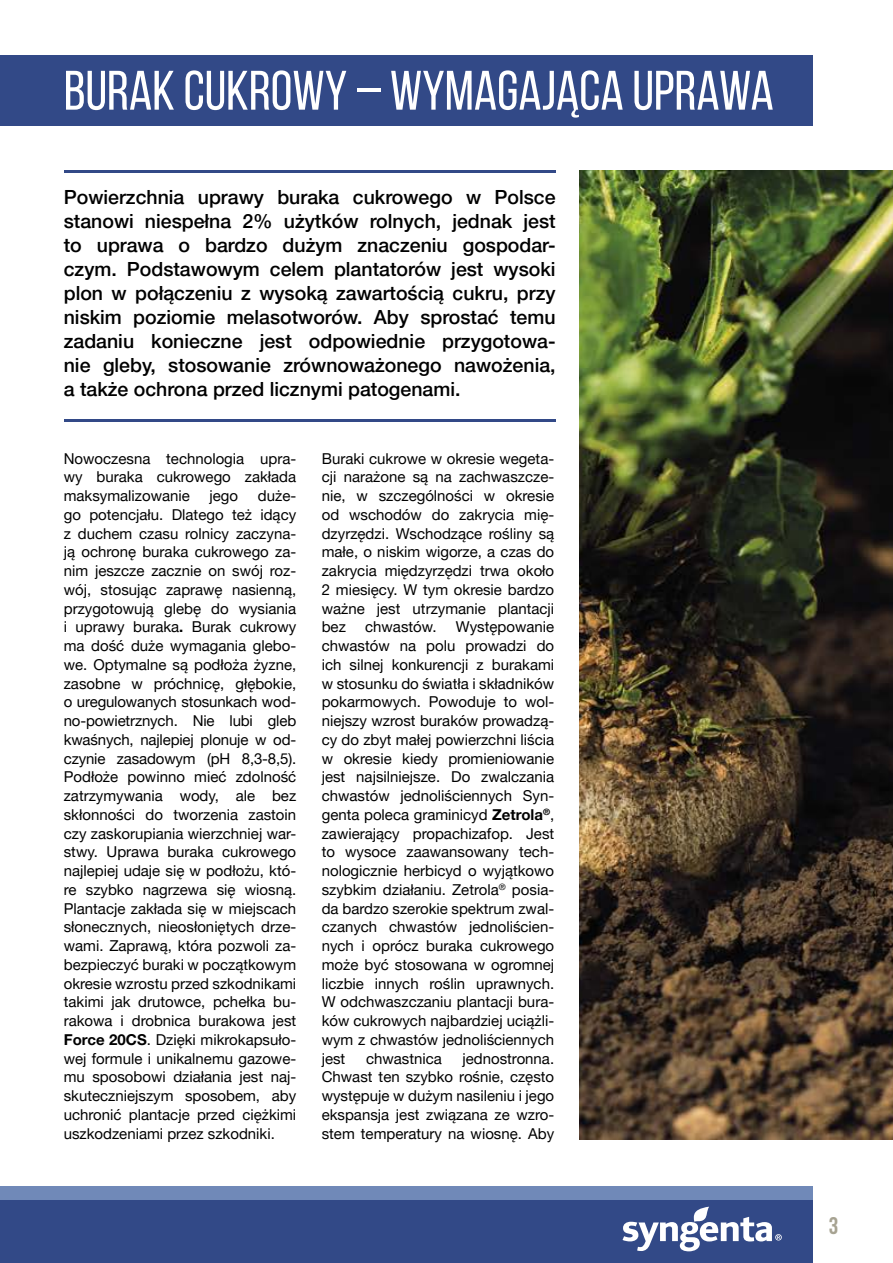
<style>
.page{position:relative;width:893px;height:1263px;background:#fff}
.page>*{position:absolute;margin:0;border:0;box-sizing:border-box;transform-origin:0 0}
.t1{font:55.5px "Bebas Neue";color:#fff}
.t2{font:700 24px "Bebas Neue";color:#a7a392}
.t3{font:500 19.5px/24px "Helvetica Neue LT Pro";color:#000;text-align:justify}
.t4{font:15px/18.8px "Helvetica Neue LT Pro";color:#000;text-align:justify}
.s1{font-weight:700}
</style>
<div class="page">
<div style="left:0;top:55px;width:812px;height:70px;background:#324987"></div>
<div style="left:0;top:1186px;width:812px;height:77px;background:#324987"></div>
<svg style="left:622px;top:1207px;width:160px;height:44px"></svg>
<div style="left:0;top:1186px;width:812px;height:13px;background:#7089b8"></div>
<hr style="left:64px;top:170px;width:492px;height:3px;background:#324987">
<hr style="left:64px;top:419px;width:492px;height:2px;background:#324987">
<img style="left:580px;top:170px;width:313px;height:970px">
<h1 class="t1" style="left:64px;top:60px;width:712px">BURAK CUKROWY – WYMAGAJĄCA UPRAWA</h1>
<p class="t3" style="left:64px;top:185px;width:493px">Powierzchnia uprawy buraka cukrowego w Polsce stanowi niespełna 2% użytków rolnych, jednak jest to uprawa o bardzo dużym znaczeniu gospodar&shy;czym. Podstawowym celem plantatorów jest wysoki plon w połączeniu z wysoką zawartością cukru, przy niskim poziomie melasotworów. Aby sprostać temu zadaniu konieczne jest odpowiednie przygotowa&shy;nie gleby, stosowanie zrównoważonego nawożenia, a także ochrona przed licznymi patogenami.</p>
<p class="t4" style="left:64px;top:448px;width:234px">Nowoczesna technologia upra&shy;wy buraka cukrowego zakłada maksymalizowanie</p>
<p class="t4" style="left:64px;top:486px;width:234px;text-indent:194px">duże&shy;go potencjału. Dlatego też idący z duchem czasu rolnicy zaczyna&shy;ją ochronę buraka cukrowego za&shy;nim jeszcze zacznie on swój roz&shy;wój, stosując zaprawę nasienną, przygotowują glebę do wysiania i uprawy buraka<span class="s1">.</span> Burak cukrowy ma dość duże wymagania glebo&shy;we. Optymalne są podłoża żyzne, zasobne w próchnicę, głębokie, o uregulowanych stosunkach wod&shy;no-powietrznych. Nie lubi gleb kwaśnych, najlepiej plonuje w od&shy;czynie zasadowym (pH 8,3-8,5).<br>Podłoże powinno mieć zdolność zatrzymywania wody, ale bez skłonności do tworzenia zastoin czy zaskorupiania wierzchniej war&shy;stwy. Uprawa buraka cukrowego najlepiej udaje się w podłożu, któ&shy;re szybko nagrzewa się wiosną.<br>Plantacje zakłada się w miejscach słonecznych, nieosłoniętych drze&shy;wami. Zaprawą, która pozwoli za&shy;bezpieczyć buraki w początkowym okresie wzrostu przed szkodnikami takimi jak drutowce, pchełka bu&shy;rakowa i drobnica burakowa jest <span class="s1">Force 20CS</span>. Dzięki mikrokapsuło&shy;wej formule i unikalnemu gazowe&shy;mu sposobowi działania jest naj&shy;skuteczniejszym sposobem, aby uchronić plantacje przed ciężkimi uszkodzeniami przez szkodniki.</p>
<p class="t4" style="left:210px;top:486px;width:30px">jego</p>
<p class="t4" style="left:322px;top:448px;width:234px">Buraki cukrowe w okresie wegeta&shy;cji narażone są na zachwaszcze&shy;nie, w szczególności w okresie od wschodów do zakrycia mię&shy;dzyrzędzi. Wschodzące rośliny są małe, o niskim wigorze, a czas do zakrycia międzyrzędzi trwa około 2 miesięcy. W tym okresie bardzo ważne jest utrzymanie plantacji bez</p>
<p class="t4" style="left:365px;top:617px;width:73px">chwastów.</p>
<p class="t4" style="left:322px;top:617px;width:234px;text-indent:134px">Występowanie chwastów na polu prowadzi do ich silnej konkurencji z burakami w stosunku do światła i składników pokarmowych. Powoduje to wol&shy;niejszy wzrost buraków prowadzą&shy;cy do zbyt małej powierzchni liścia w okresie kiedy promieniowanie jest najsilniejsze. Do zwalczania chwastów jednoliściennych Syn&shy;genta poleca graminicyd <span class="s1">Zetrola</span><sup>®</sup>, zawierający propachizafop. Jest to wysoce zaawansowany tech&shy;nologicznie herbicyd o wyjątkowo szybkim działaniu. Zetrola<sup>®</sup> posia&shy;da bardzo szerokie spektrum zwal&shy;czanych chwastów jednoliścien&shy;nych i oprócz buraka cukrowego może być stosowana w ogromnej liczbie innych roślin uprawnych.<br>W odchwaszczaniu plantacji bura&shy;ków cukrowych najbardziej uciążli&shy;wym z chwastów jednoliściennych jest</p>
<p class="t4" style="left:322px;top:1048px;width:234px;text-indent:141px">jednostronna.<br>Chwast ten szybko rośnie, często występuje w dużym nasileniu i jego ekspansja jest związana ze wzro&shy;stem temperatury na wiosnę. Aby</p>
<p class="t4" style="left:366px;top:1048px;width:77px">chwastnica</p>
<h2 class="t2" style="left:829px;top:1213px;width:11px">3</h2>
</div>
